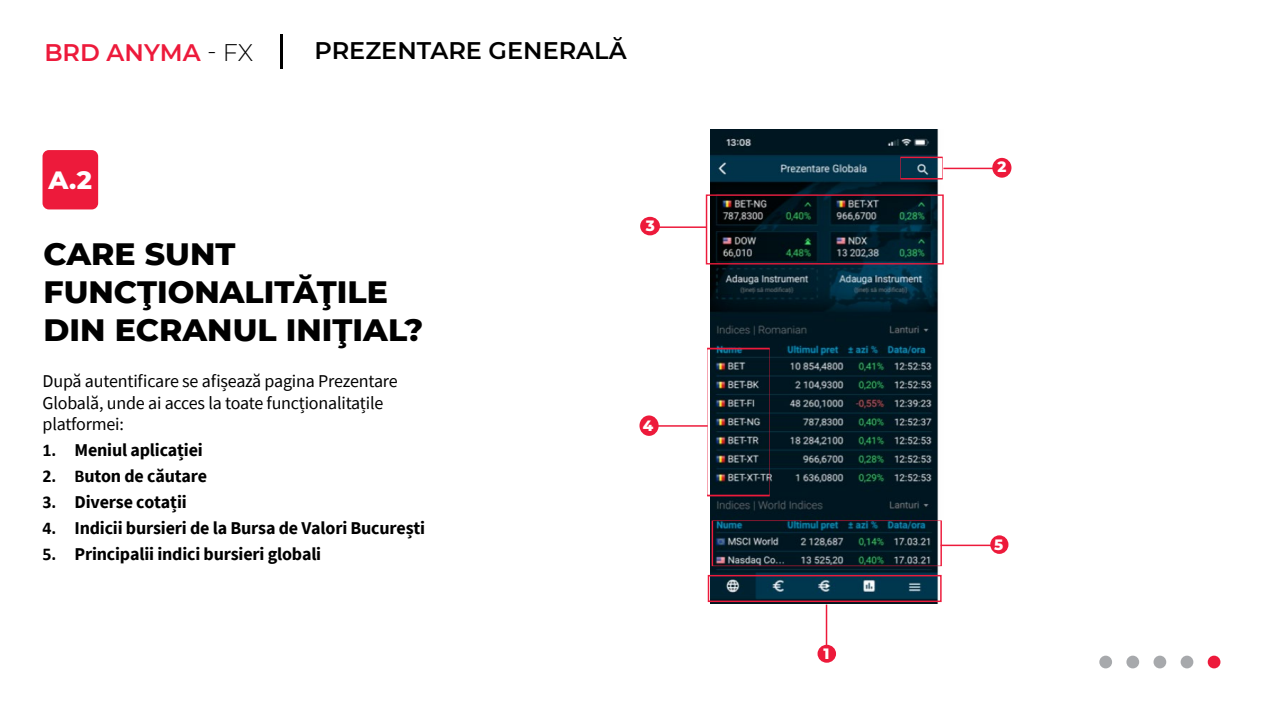
<style>
.page{position:relative;width:1263px;height:711px;background:#fff}
.page>*{position:absolute;margin:0;border:0;box-sizing:border-box;transform-origin:0 0}
.t1{font:800 31.5px/37.8px "Montserrat";color:#000}
.t2{font:800 25.5px "Montserrat";color:#fff}
.t3{font:600 24px "Montserrat";color:#000}
.t4{font:600 24px "Montserrat";color:#ed1a3b}
.t5{font:700 18px "Source Sans Pro";letter-spacing:-.01em;color:#000}
.t6{font:18px/21.6px "Source Sans Pro";letter-spacing:-.01em;color:#000}
.t7{font:800 15px "Montserrat";color:#fff}
.s1{font-weight:300;color:#000}
.s2{font-family:"Calibri"}
</style>
<div class="page">
<div style="left:43px;top:150px;width:55px;height:59px;background:#ed1a3b;border-radius:6px"></div>
<div style="left:1208px;top:655px;width:12px;height:13px;background:#ed1a3b;border-radius:50%"></div>
<div style="left:1099px;top:655px;width:13px;height:13px;background:#a7a9ac;border-radius:50%"></div>
<div style="left:1180px;top:655px;width:13px;height:13px;background:#a7a9ac;border-radius:50%"></div>
<div style="left:1153px;top:655px;width:13px;height:13px;background:#a7a9ac;border-radius:50%"></div>
<div style="left:1126px;top:655px;width:13px;height:13px;background:#a7a9ac;border-radius:50%"></div>
<hr style="left:280px;top:34px;width:2px;height:34px;background:#000">
<img style="left:711px;top:129px;width:233px;height:474px">
<div style="left:900px;top:157px;width:43px;height:22px;border:1px solid #ed1a3b"></div>
<div style="left:992px;top:158px;width:19px;height:19px;background:#ed1a3b;border-radius:50%"></div>
<div style="left:990px;top:535px;width:18px;height:18px;background:#ed1a3b;border-radius:50%"></div>
<hr style="left:656px;top:425px;width:52px;height:1px;background:#ed1a3b">
<div style="left:708px;top:574px;width:234px;height:27px;border:1px solid #ed1a3b"></div>
<div style="left:706px;top:194px;width:238px;height:70px;border:1px solid #ed1a3b"></div>
<hr style="left:655px;top:226px;width:52px;height:1px;background:#ed1a3b">
<hr style="left:826px;top:604px;width:1px;height:51px;background:#ed1a3b">
<hr style="left:941px;top:544px;width:51px;height:1px;background:#ed1a3b">
<hr style="left:943px;top:168px;width:52px;height:1px;background:#ed1a3b">
<div style="left:640px;top:217px;width:20px;height:18px;background:#ed1a3b;border-radius:50%"></div>
<div style="left:639px;top:415px;width:20px;height:20px;background:#ed1a3b;border-radius:50%"></div>
<div style="left:817px;top:644px;width:19px;height:18px;background:#ed1a3b;border-radius:50%"></div>
<h3 class="t4" style="left:44px;top:36px;width:210px">BRD ANYMA <span class="s1">- FX</span></h3>
<h3 class="t3" style="left:315px;top:34px;width:314px">PREZENTARE GENERALĂ</h3>
<h2 class="t2" style="left:48px;top:161px;width:45px">A.2</h2>
<h1 class="t1" style="left:44px;top:233px;width:381px">CARE SUNT<br>FUNCŢIONALITĂŢILE<br>DIN ECRANUL INIŢIAL?</h1>
<p class="t6" style="left:43px;top:370px;width:357px">După autentificare se afișează pagina Prezentare<br>Globală, unde ai acces la toate funcționalitațile platformei:</p>
<p class="t5" style="left:43px;top:437px;width:162px"><span class="s2">1.</span> Meniul aplicației</p>
<p class="t5" style="left:43px;top:463px;width:166px"><span class="s2">2. B</span>uton de căutare</p>
<p class="t5" style="left:43px;top:489px;width:146px"><span class="s2">3.</span> Diverse cotații</p>
<p class="t5" style="left:43px;top:515px;width:384px"><span class="s2">4.</span> Indicii bursieri de la Bursa de Valori București</p>
<p class="t5" style="left:43px;top:541px;width:280px"><span class="s2">5.</span> Principalii indici bursieri globali</p>
<p class="t7" style="left:646px;top:214px;width:11px">3</p>
<p class="t7" style="left:643px;top:414px;width:12px">4</p>
<p class="t7" style="left:824px;top:641px;width:8px">1</p>
<p class="t7" style="left:997px;top:156px;width:10px">2</p>
<p class="t7" style="left:994px;top:533px;width:11px">5</p>
</div>
